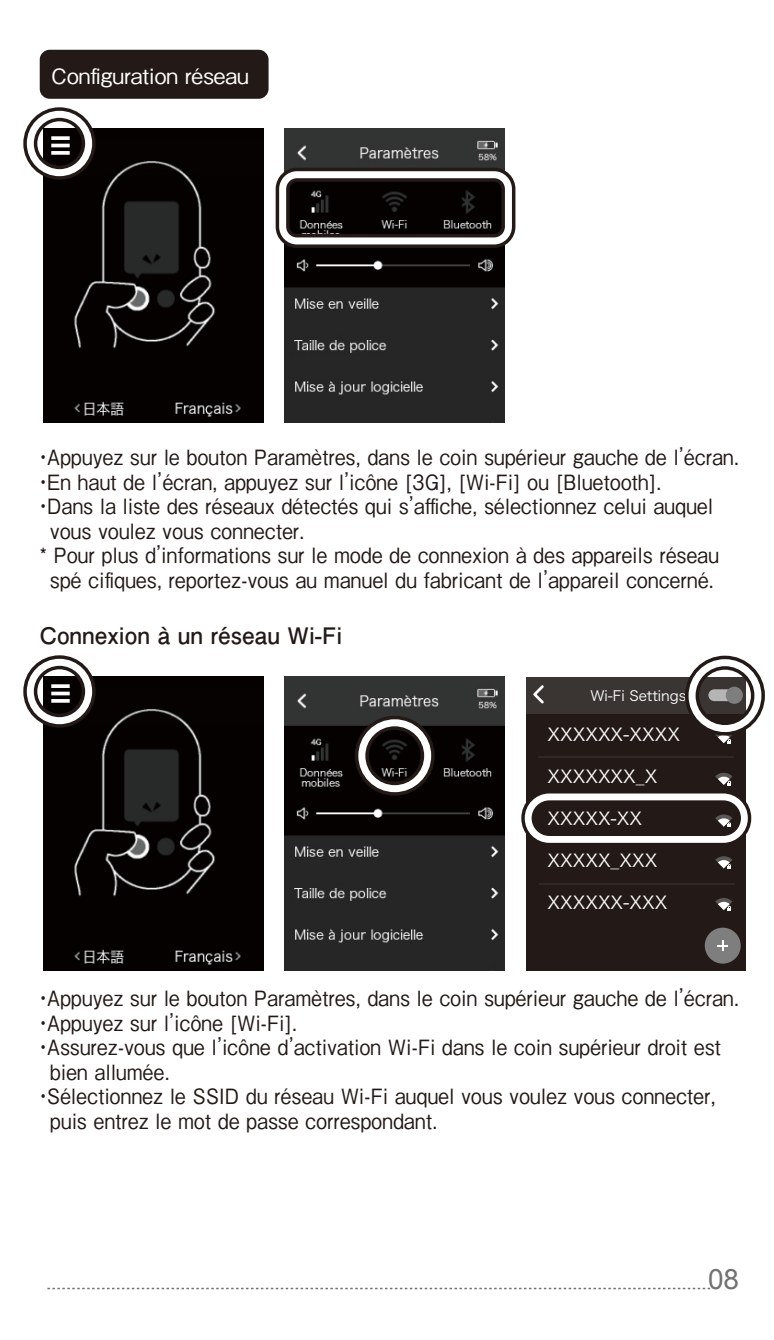
<style>
.page{position:relative;width:774px;height:1340px;background:#fff}
.page>*{position:absolute;margin:0;border:0;box-sizing:border-box;transform-origin:0 0}
.t1{font:28px "Arial";color:#727272}
.t2{font:700 22.75px "Futo Go B101 Pro";color:#231916}
.t3{font:500 21px "Gothic BBB Pro";letter-spacing:.02em;color:#231916;scale:.9 1}
.t4{font:500 21px "Gothic BBB Pro";color:#fff}
.t5{font:17.5px "Hira Kaku Pro W3";color:#fff}
.t6{font:14px "Hira Kaku Pro W3";color:#fff}
</style>
<div class="page">
<img style="left:285px;top:677px;width:220px;height:293px">
<img style="left:285px;top:129px;width:220px;height:293px">
<img style="left:44px;top:129px;width:220px;height:293px">
<img style="left:44px;top:677px;width:220px;height:293px">
<svg style="left:47px;top:1287px;width:664px;height:2px"></svg>
<div style="left:40px;top:50px;width:229px;height:49px;background:#231916;border-radius:10px"></div>
<div style="left:23px;top:107px;width:73px;height:73px;border:14px solid #231916;border-radius:50%"></div>
<div style="left:27px;top:111px;width:65px;height:65px;border:7px solid #fff;border-radius:50%"></div>
<div style="left:276px;top:168px;width:239px;height:80px;border:14px solid #231916;border-radius:14px"></div>
<div style="left:279px;top:171px;width:233px;height:73px;border:7px solid #fff;border-radius:14px"></div>
<div style="left:23px;top:655px;width:73px;height:72px;border:14px solid #231916;border-radius:50%"></div>
<div style="left:27px;top:659px;width:65px;height:65px;border:7px solid #fff;border-radius:50%"></div>
<div style="left:355px;top:715px;width:80px;height:80px;border:14px solid #231916;border-radius:50%"></div>
<div style="left:358px;top:719px;width:73px;height:73px;border:7px solid #fff;border-radius:50%"></div>
<div style="left:526px;top:677px;width:220px;height:293px;background:#231916"></div>
<hr style="left:539px;top:756px;width:195px;height:2px;background:#302826">
<hr style="left:539px;top:883px;width:195px;height:2px;background:#302826">
<div style="left:526px;top:677px;width:220px;height:36px;background:#3a3533"></div>
<svg style="left:533px;top:685px;width:11px;height:19px"></svg>
<div style="left:708px;top:689px;width:27px;height:12px;background:#b5b5b6;border-radius:6px"></div>
<div style="left:726px;top:686px;width:17px;height:18px;background:#7e7e7e;border-radius:50%"></div>
<div style="left:705px;top:927px;width:36px;height:36px;background:#7e7e7e;border-radius:50%"></div>
<svg style="left:717px;top:940px;width:11px;height:10px"></svg>
<svg style="left:715px;top:898px;width:17px;height:12px"></svg>
<svg style="left:715px;top:856px;width:17px;height:13px"></svg>
<svg style="left:715px;top:814px;width:17px;height:13px"></svg>
<svg style="left:715px;top:772px;width:17px;height:13px"></svg>
<svg style="left:715px;top:734px;width:17px;height:9px"></svg>
<div style="left:521px;top:790px;width:230px;height:56px;border:14px solid #231916;border-radius:21px"></div>
<div style="left:525px;top:793px;width:223px;height:49px;border:7px solid #fff;border-radius:21px"></div>
<div style="left:685px;top:655px;width:80px;height:80px;border:14px solid #231916;border-radius:50%"></div>
<div style="left:688px;top:659px;width:73px;height:73px;border:7px solid #fff;border-radius:50%"></div>
<p class="t4" style="left:51px;top:59px;width:199px">Configuration réseau</p>
<p class="t3" style="left:34px;top:440px;width:785px">・Appuyez sur le bouton Paramètres, dans le coin supérieur gauche de l’écran.</p>
<p class="t3" style="left:34px;top:465px;width:699px">・En haut de l’écran, appuyez sur l’icône [3G], [Wi-Fi] ou [Bluetooth].</p>
<p class="t3" style="left:34px;top:489px;width:756px">・Dans la liste des réseaux détectés qui s’affiche, sélectionnez celui auquel</p>
<p class="t3" style="left:50px;top:514px;width:284px">vous voulez vous connecter.</p>
<p class="t3" style="left:40px;top:538px;width:756px">* Pour plus d’informations sur le mode de connexion à des appareils réseau</p>
<p class="t3" style="left:50px;top:563px;width:739px">spé cifiques, reportez-vous au manuel du fabricant de l’appareil concerné.</p>
<p class="t2" style="left:40px;top:617px;width:304px">Connexion à un réseau Wi-Fi</p>
<p class="t6" style="left:590px;top:683px;width:97px">Wi-Fi Settings</p>
<p class="t5" style="left:547px;top:718px;width:134px">XXXXXX-XXXX</p>
<p class="t5" style="left:547px;top:760px;width:111px">XXXXXXX_X</p>
<p class="t5" style="left:547px;top:802px;width:96px">XXXXX-XX</p>
<p class="t5" style="left:547px;top:844px;width:111px">XXXXX_XXX</p>
<p class="t5" style="left:547px;top:886px;width:121px">XXXXXX-XXX</p>
<p class="t3" style="left:34px;top:981px;width:785px">・Appuyez sur le bouton Paramètres, dans le coin supérieur gauche de l’écran.</p>
<p class="t3" style="left:34px;top:1005px;width:294px">・Appuyez sur l’icône [Wi-Fi].</p>
<p class="t3" style="left:34px;top:1030px;width:765px">・Assurez-vous que l’icône d’activation Wi-Fi dans le coin supérieur droit est</p>
<p class="t3" style="left:50px;top:1054px;width:134px">bien allumée.</p>
<p class="t3" style="left:34px;top:1079px;width:759px">・Sélectionnez le SSID du réseau Wi-Fi auquel vous voulez vous connecter,</p>
<p class="t3" style="left:50px;top:1103px;width:431px">puis entrez le mot de passe correspondant.</p>
<h1 class="t1" style="left:708px;top:1260px;width:33px">08</h1>
</div>
